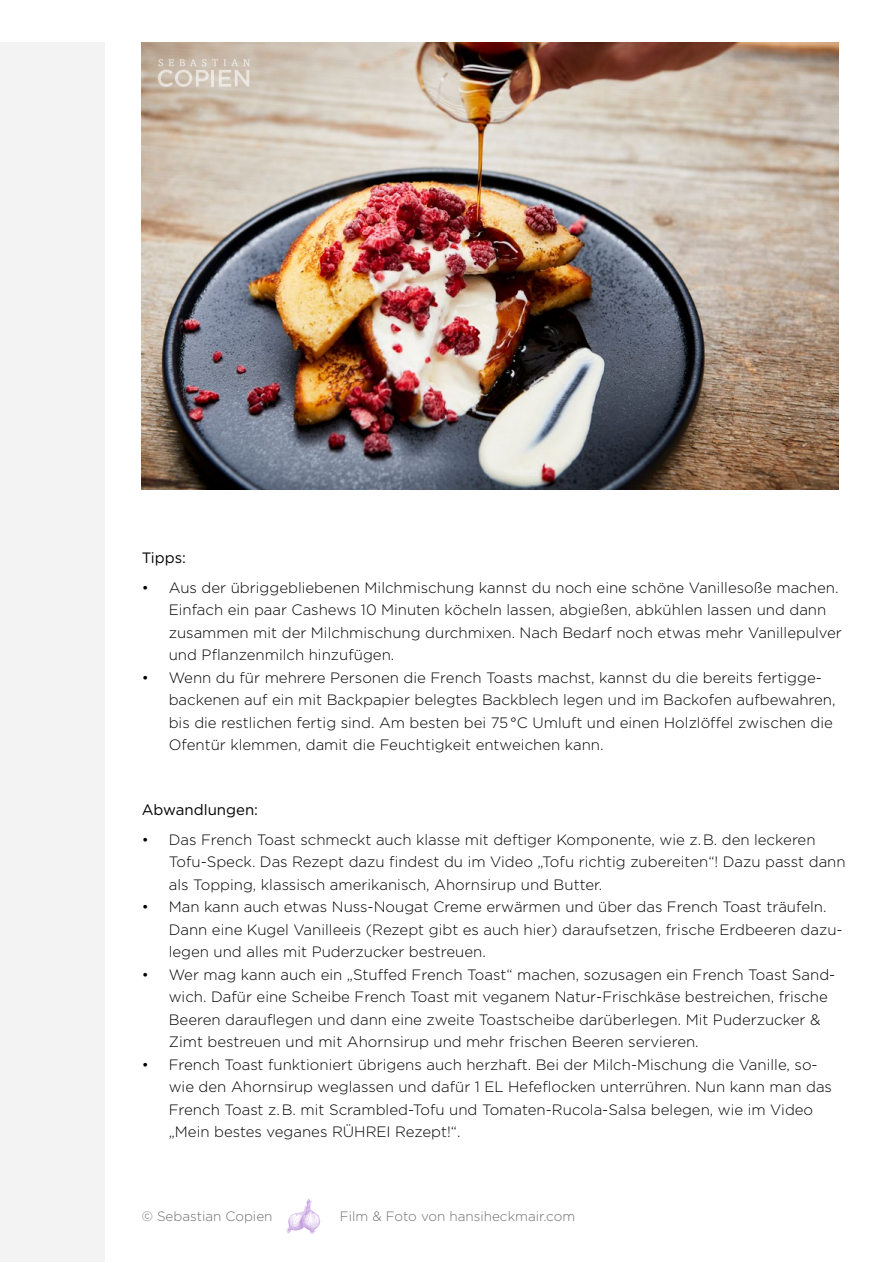
<style>
.page{position:relative;width:893px;height:1263px;background:#fff}
.page>*{position:absolute;margin:0;border:0;box-sizing:border-box;transform-origin:0 0}
.t1{font:300 15px/22.5px "Gotham";color:#000}
.t2{font:15px "Gotham";color:#000}
.t3{font:300 13.5px "Gotham";color:#706f6f}
</style>
<div class="page">
<div style="left:1px;top:43px;width:104px;height:1219px;background:#f3f3f3"></div>
<img style="left:142px;top:43px;width:697px;height:446px">
<svg style="left:286px;top:1199px;width:34px;height:36px"></svg>
<svg style="left:158px;top:59px;width:92px;height:28px;background:#d4c9bc"></svg>
<p class="t2" style="left:142px;top:548px;width:46px">Tipps:</p>
<p class="t1" style="left:169px;top:576px;width:675px;text-indent:-27px">• Aus der übriggebliebenen Milchmischung kannst du noch eine schöne Vanillesoße machen.<br>Einfach ein paar Cashews 10 Minuten köcheln lassen, abgießen, abkühlen lassen und dann zusammen mit der Milchmischung durchmixen. Nach Bedarf noch etwas mehr Vanillepulver und Pflanzenmilch hinzufügen.</p>
<p class="t1" style="left:169px;top:666px;width:668px;text-indent:-27px">• Wenn du für mehrere Personen die French Toasts machst, kannst du die bereits fertigge&shy;backenen auf ein mit Backpapier belegtes Backblech legen und im Backofen aufbewahren, bis die restlichen fertig sind. Am besten bei 75°C Umluft und einen Holzlöffel zwischen die Ofentür klemmen, damit die Feuchtigkeit entweichen kann.</p>
<p class="t2" style="left:142px;top:800px;width:118px">Abwandlungen:</p>
<p class="t1" style="left:169px;top:828px;width:678px;text-indent:-27px">• Das French Toast schmeckt auch klasse mit deftiger Komponente, wie z.B. den leckeren<br>Tofu-Speck. Das Rezept dazu findest du im Video „Tofu richtig zubereiten“! Dazu passt dann als Topping, klassisch amerikanisch, Ahornsirup und Butter.</p>
<p class="t1" style="left:169px;top:895px;width:675px;text-indent:-27px">• Man kann auch etwas Nuss-Nougat Creme erwärmen und über das French Toast träufeln.<br>Dann eine Kugel Vanilleeis (Rezept gibt es auch hier) daraufsetzen, frische Erdbeeren dazu&shy;legen und alles mit Puderzucker bestreuen.</p>
<p class="t1" style="left:169px;top:963px;width:668px;text-indent:-27px">• Wer mag kann auch ein „Stuffed French Toast“ machen, sozusagen ein French Toast Sand&shy;wich. Dafür eine Scheibe French Toast mit veganem Natur-Frischkäse bestreichen, frische Beeren darauflegen und dann eine zweite Toastscheibe darüberlegen. Mit Puderzucker &amp; Zimt bestreuen und mit Ahornsirup und mehr frischen Beeren servieren.</p>
<p class="t1" style="left:169px;top:1053px;width:665px;text-indent:-27px">• French Toast funktioniert übrigens auch herzhaft. Bei der Milch-Mischung die Vanille, so&shy;wie den Ahornsirup weglassen und dafür 1 EL Hefeflocken unterrühren. Nun kann man das French Toast z.B. mit Scrambled-Tofu und Tomaten-Rucola-Salsa belegen, wie im Video „Mein bestes veganes RÜHREI Rezept!“.</p>
<p class="t3" style="left:142px;top:1209px;width:132px">© Sebastian Copien</p>
<p class="t3" style="left:340px;top:1209px;width:237px">Film &amp; Foto von hansiheckmair.com</p>
</div>
